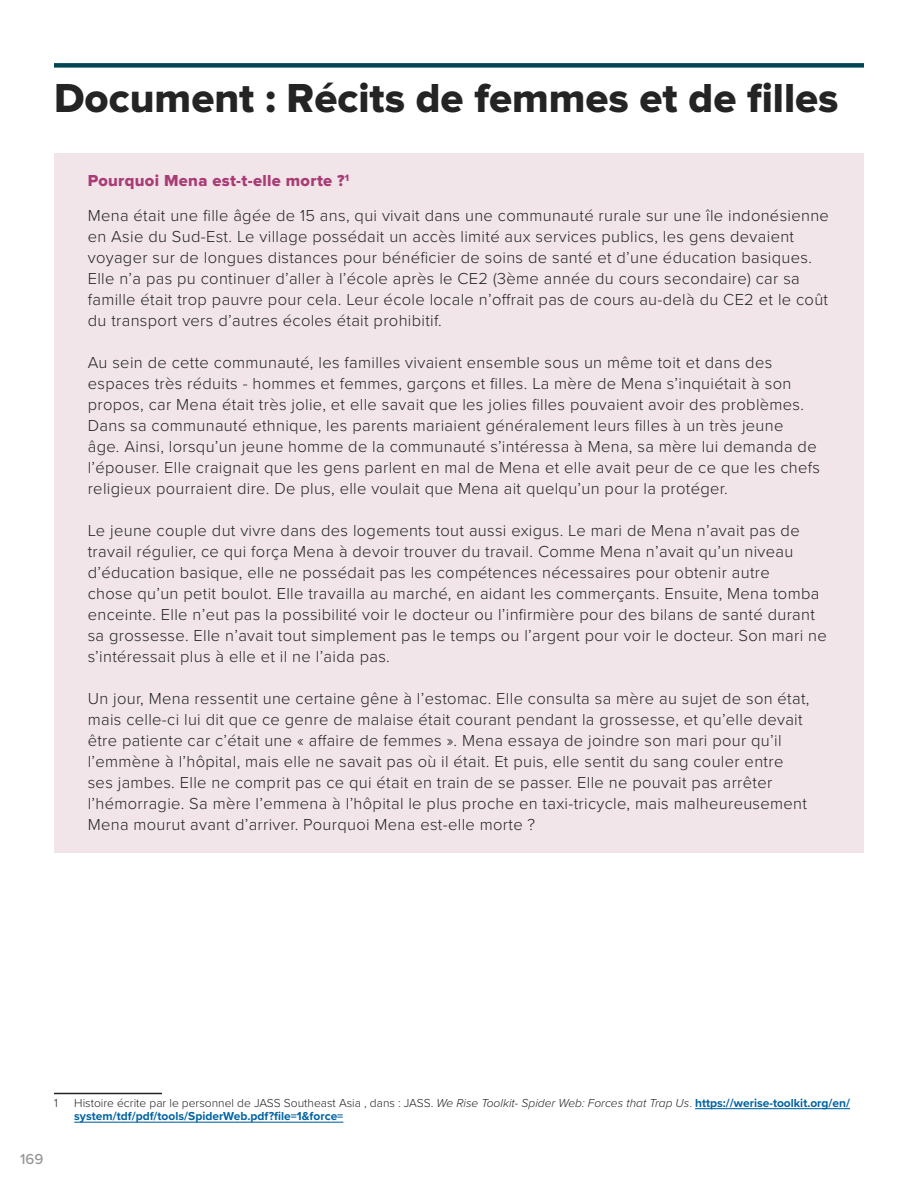
<style>
.page{position:relative;width:918px;height:1188px;background:#fff}
.page>*{position:absolute;margin:0;border:0;box-sizing:border-box;transform-origin:0 0}
.t1{font:42px "Proxima Nova Extrabld";color:#242424}
.t2{font:300 16.5px/21px "Proxima Nova";letter-spacing:.02em;color:#242424}
.t3{font:16.5px "Proxima Nova Extrabld";letter-spacing:.02em;color:#aa3b75}
.t4{font:500 15px "Proxima Nova";color:#939598}
.t5{font:700 12px/13.5px "Proxima Nova";color:#0063a2}
.t6{font:300 12px "Proxima Nova";color:#242424}
.s1{font-weight:300;color:#242424}
.s2{font-weight:300;font-style:italic;color:#242424}
</style>
<div class="page">
<div style="left:54px;top:63px;width:810px;height:5px;background:#014552"></div>
<div style="left:54px;top:153px;width:810px;height:64px;background:#f1e5e9"></div>
<div style="left:54px;top:188px;width:810px;height:162px;background:#f1e5e9"></div>
<div style="left:54px;top:334px;width:810px;height:184px;background:#f1e5e9"></div>
<div style="left:54px;top:502px;width:810px;height:184px;background:#f1e5e9"></div>
<div style="left:54px;top:670px;width:810px;height:184px;background:#f1e5e9"></div>
<hr style="left:54px;top:1093px;width:108px;height:1px;background:#242424">
<hr style="left:695px;top:1108px;width:155px;height:1px;background:#0063a2">
<hr style="left:74px;top:1122px;width:269px;height:1px;background:#0063a2">
<h1 class="t1" style="left:54px;top:79px;width:786px">Document : Récits de femmes et de filles</h1>
<p class="t3" style="left:88px;top:173px;width:263px">Pourquoi Mena est-t-elle morte ?<sup>1</sup></p>
<p class="t2" style="left:88px;top:204px;width:743px">Mena était une fille âgée de 15 ans, qui vivait dans une communauté rurale sur une île indonésienne en Asie du Sud-Est. Le village possédait un accès limité aux services publics, les gens devaient voyager sur de longues distances pour bénéficier de soins de santé et d’une éducation basiques.<br>Elle n’a pas pu continuer d’aller à l’école après le CE2 (3ème année du cours secondaire) car sa famille était trop pauvre pour cela. Leur école locale n’offrait pas de cours au-delà du CE2 et le coût du transport vers d’autres écoles était prohibitif.</p>
<p class="t2" style="left:88px;top:351px;width:734px">Au sein de cette communauté, les familles vivaient ensemble sous un même toit et dans des espaces très réduits - hommes et femmes, garçons et filles. La mère de Mena s’inquiétait à son propos, car Mena était très jolie, et elle savait que les jolies filles pouvaient avoir des problèmes.<br>Dans sa communauté ethnique, les parents mariaient généralement leurs filles à un très jeune<br>âge. Ainsi, lorsqu’un jeune homme de la communauté s’intéressa à Mena, sa mère lui demanda de l’épouser. Elle craignait que les gens parlent en mal de Mena et elle avait peur de ce que les chefs religieux pourraient dire. De plus, elle voulait que Mena ait quelqu’un pour la protéger.</p>
<p class="t2" style="left:88px;top:519px;width:741px">Le jeune couple dut vivre dans des logements tout aussi exigus. Le mari de Mena n’avait pas de travail régulier, ce qui força Mena à devoir trouver du travail. Comme Mena n’avait qu’un niveau d’éducation basique, elle ne possédait pas les compétences nécessaires pour obtenir autre<br>chose qu’un petit boulot. Elle travailla au marché, en aidant les commerçants. Ensuite, Mena tomba enceinte. Elle n’eut pas la possibilité voir le docteur ou l’infirmière pour des bilans de santé durant sa grossesse. Elle n’avait tout simplement pas le temps ou l’argent pour voir le docteur. Son mari ne s’intéressait plus à elle et il ne l’aida pas.</p>
<p class="t2" style="left:88px;top:687px;width:723px">Un jour, Mena ressentit une certaine gêne à l’estomac. Elle consulta sa mère au sujet de son état, mais celle-ci lui dit que ce genre de malaise était courant pendant la grossesse, et qu’elle devait être patiente car c’était une « affaire de femmes ». Mena essaya de joindre son mari pour qu’il l’emmène à l’hôpital, mais elle ne savait pas où il était. Et puis, elle sentit du sang couler entre ses jambes. Elle ne comprit pas ce qui était en train de se passer. Elle ne pouvait pas arrêter l’hémorragie. Sa mère l’emmena à l’hôpital le plus proche en taxi-tricycle, mais malheureusement Mena mourut avant d’arriver. Pourquoi Mena est-elle morte ?</p>
<p class="t6" style="left:54px;top:1094px;width:5px">1</p>
<p class="t5" style="left:74px;top:1096px;width:777px"><span class="s1">Histoire écrite par le personnel de JASS Southeast Asia , dans : JASS.</span> <span class="s2">We Rise Toolkit- Spider Web: Forces that Trap Us</span><span class="s1">.</span> https://werise-toolkit.org/en/ system/tdf/pdf/tools/SpiderWeb.pdf?file=1&amp;force=</p>
<p class="t4" style="left:20px;top:1148px;width:25px">169</p>
</div>
